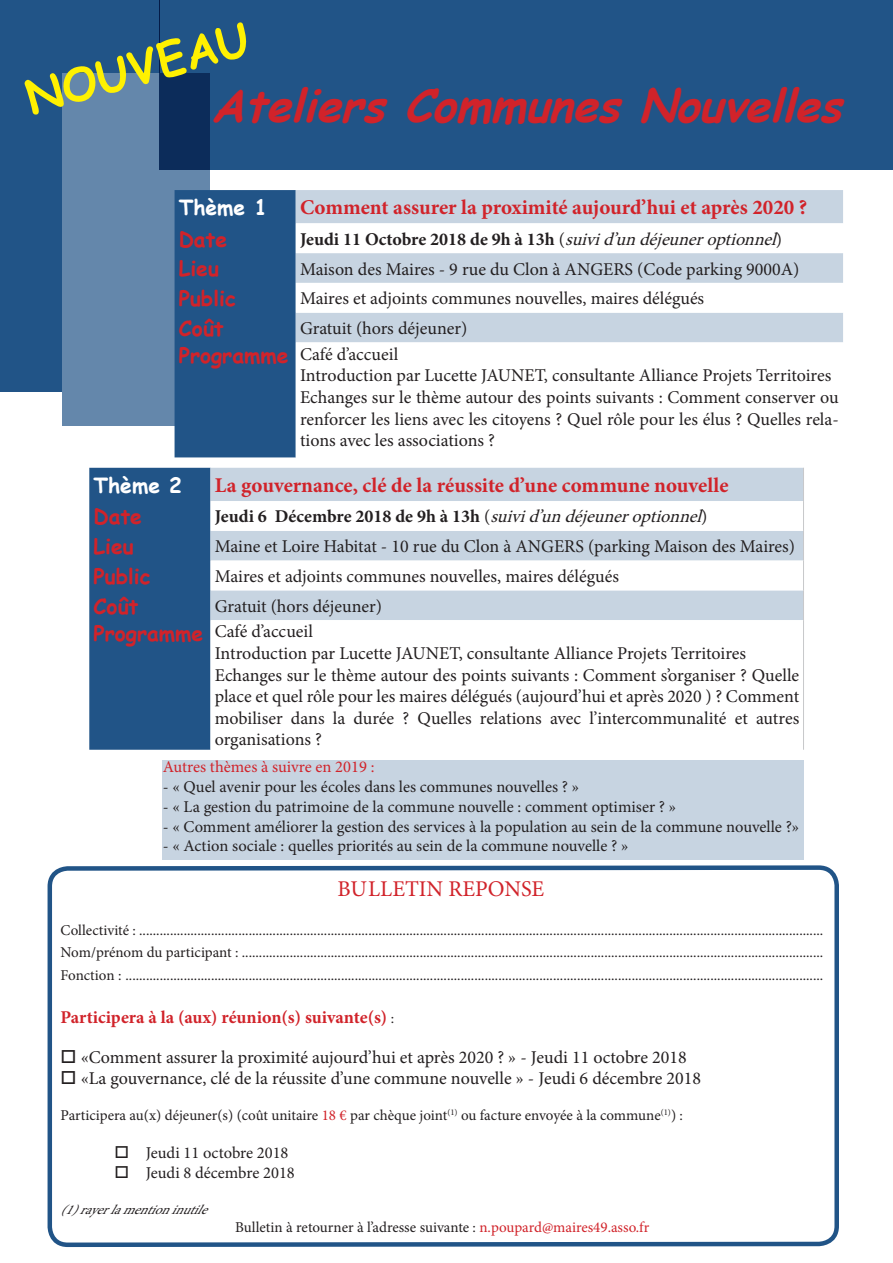
<style>
.page{position:relative;width:893px;height:1263px;background:#fff}
.page>*{position:absolute;margin:0;border:0;box-sizing:border-box;transform-origin:0 0}
.t1{font:italic 700 45px "Comic Sans MS";color:#d1232a}
.t2{font:700 45px "Comic Sans MS";color:#fff101}
.t3{font:22.5px "Minion Pro";color:#d1232a}
.titre_formation{font:700 21px "Minion Pro";color:#d1232a}
.t4{font:700 21px "Comic Sans MS";color:#d1232a}
.t5{font:700 21px "Comic Sans MS";color:#fff}
.titre_formation-2{font:18px/21.6px "Minion Pro";color:#231f20;text-align:justify}
.titre_formation-3{font:700 18px "Minion Pro";color:#231f20}
.t6{font:700 18px "Minion Pro";color:#d1232a}
.t7{font:16.5px "Minion Pro";color:#231f20}
.t8{font:16.5px "Minion Pro";color:#d1232a}
.t9{font:15px "Minion Pro";color:#231f20}
.t10{font:italic 13.5px "Minion Pro";color:#231f20}
.s1{font-weight:400}
.s2{font-weight:400;font-style:italic}
.s3{font-weight:400;font-size:15px;color:#231f20}
.s4{color:#d1232a}
</style>
<div class="page">
<div style="left:0;top:0;width:159px;height:391px;background:#215487"></div>
<div style="left:89px;top:468px;width:121px;height:282px;background:#215487"></div>
<div style="left:210px;top:468px;width:593px;height:33px;background:#c7d4e1"></div>
<svg style="left:210px;top:501px;width:593px;height:249px"></svg>
<hr style="left:803px;top:468px;width:1px;height:33px;background:#c7c8ca">
<hr style="left:803px;top:501px;width:1px;height:30px;background:#c7c8ca">
<hr style="left:803px;top:531px;width:1px;height:30px;background:#c7c8ca">
<svg style="left:803px;top:561px;width:1px;height:29px"></svg>
<hr style="left:803px;top:590px;width:1px;height:30px;background:#c7c8ca">
<hr style="left:803px;top:620px;width:1px;height:130px;background:#c7c8ca">
<svg style="left:47px;top:865px;width:792px;height:383px"></svg>
<div style="left:62px;top:73px;width:147px;height:353px;background:#6487ab"></div>
<div style="left:163px;top:760px;width:641px;height:100px;background:#c7d4e1"></div>
<div style="left:159px;top:0;width:734px;height:170px;background:#215487"></div>
<div style="left:175px;top:190px;width:121px;height:267px;background:#215487"></div>
<div style="left:296px;top:190px;width:547px;height:33px;background:#c7d4e1"></div>
<svg style="left:296px;top:253px;width:547px;height:90px;fill:#c7d4e1"></svg>
<p class="t2" style="left:18px;top:67px;width:232px;rotate:-16deg">NOUVEAU</p>
<h1 class="t1" style="left:211px;top:73px;width:648px">AteliersCommunesNouvelles</h1>
<p class="t5" style="left:179px;top:192px;width:90px">Thème 1</p>
<p class="titre_formation" style="left:300px;top:193px;width:509px">Comment assurer la proximité aujourd’hui et après 2020 ?</p>
<p class="t4" style="left:179px;top:223px;width:50px">Date</p>
<p class="titre_formation-3" style="left:300px;top:226px;width:484px">J e u d i 1 1 O c t o b r e 2 0 1 8 d e 9 h à 1 3 h <span class="s1">(</span> <span class="s2">suivid’undéjeuneroptionnel</span><span class="s1">)</span></p>
<p class="t4" style="left:179px;top:253px;width:42px">Lieu</p>
<p class="titre_formation-2" style="left:300px;top:258px;width:501px">Maison des Maires - 9 rue du Clon à ANGERS (Code parking 9000A)</p>
<p class="t4" style="left:179px;top:283px;width:58px">Public</p>
<p class="titre_formation-2" style="left:300px;top:288px;width:406px">Maires et adjoints communes nouvelles, maires délégués</p>
<p class="t4" style="left:179px;top:313px;width:46px">Coût</p>
<p class="titre_formation-2" style="left:300px;top:318px;width:169px">Gratuit (hors déjeuner)</p>
<p class="t4" style="left:179px;top:340px;width:111px">Programme</p>
<p class="titre_formation-2" style="left:300px;top:343px;width:100px">Café d’accueil</p>
<p class="titre_formation-2" style="left:300px;top:365px;width:533px">Introduction par Lucette JAUNET, consultante Alliance Projets Territoires</p>
<p class="titre_formation-2" style="left:300px;top:386px;width:540px">Echanges sur le thème autour des points suivants : Comment conserver ou renforcer les liens avec les citoyens ? Quel rôle pour les élus ? Quelles rela&shy;tions avec les associations ?</p>
<p class="t5" style="left:94px;top:470px;width:90px">Thème 2</p>
<p class="titre_formation" style="left:215px;top:470px;width:515px">La gouvernance, clé de la réussite d’une commune nouvelle</p>
<p class="t4" style="left:94px;top:501px;width:50px">Date</p>
<p class="titre_formation-3" style="left:215px;top:504px;width:494px">J e u d i 6 D é c e m b r e 2 0 1 8 d e 9 h à 1 3 h <span class="s1">(</span> <span class="s2">suivid’undéjeuneroptionnel</span><span class="s1">)</span></p>
<p class="t4" style="left:94px;top:531px;width:42px">Lieu</p>
<p class="titre_formation-2" style="left:215px;top:536px;width:582px">Maine et Loire Habitat - 10 rue du Clon à ANGERS (parking Maison des Maires)</p>
<p class="t4" style="left:94px;top:561px;width:58px">Public</p>
<p class="titre_formation-2" style="left:215px;top:565px;width:406px">Maires et adjoints communes nouvelles, maires délégués</p>
<p class="t4" style="left:94px;top:590px;width:46px">Coût</p>
<p class="titre_formation-2" style="left:215px;top:595px;width:169px">Gratuit (hors déjeuner)</p>
<p class="t4" style="left:94px;top:618px;width:111px">Programme</p>
<p class="titre_formation-2" style="left:215px;top:621px;width:100px">Café d’accueil</p>
<p class="titre_formation-2" style="left:215px;top:643px;width:533px">Introduction par Lucette JAUNET, consultante Alliance Projets Territoires</p>
<p class="titre_formation-2" style="left:215px;top:664px;width:586px">Echanges sur le thème autour des points suivants : Comment s’organiser ? Quelle place et quel rôle pour les maires délégués (aujourd’hui et après 2020 ) ? Comment mobiliser dans la durée ? Quelles relations avec l’intercommunalité et autres organisations ?</p>
<p class="t8" style="left:163px;top:756px;width:213px">Autres thèmes à suivre en 2019 :</p>
<p class="t7" style="left:163px;top:776px;width:418px">- « Quel avenir pour les écoles dans les communes nouvelles ? »</p>
<p class="t7" style="left:163px;top:795px;width:515px">- « La gestion du patrimoine de la commune nouvelle : comment optimiser ? »</p>
<p class="t7" style="left:163px;top:815px;width:638px">- « Comment améliorer la gestion des services à la population au sein de la commune nouvelle ?»</p>
<p class="t7" style="left:163px;top:835px;width:467px">- « Action sociale : quelles priorités au sein de la commune nouvelle ? »</p>
<p class="t3" style="left:338px;top:874px;width:208px">BULLETIN REPONSE</p>
<p class="t9" style="left:61px;top:920px;width:764px">Collectivité : ........................................................................................................................................................................................................</p>
<p class="t9" style="left:61px;top:942px;width:764px">Nom/prénom du participant : ..........................................................................................................................................................................</p>
<p class="t9" style="left:61px;top:965px;width:764px">Fonction : ............................................................................................................................................................................................................</p>
<p class="t6" style="left:61px;top:1005px;width:335px">Participera à la (aux) réunion(s) suivante(s) <span class="s3">:</span></p>
<p class="titre_formation-2" style="left:61px;top:1046px;width:628px">□ «Comment assurer la proximité aujourd’hui et après 2020 ? » - Jeudi 11 octobre 2018</p>
<p class="titre_formation-2" style="left:61px;top:1068px;width:642px">□ «La gouvernance, clé de la réussite d’une commune nouvelle » - Jeudi 6 décembre 2018</p>
<p class="t9" style="left:61px;top:1105px;width:624px">Participera au(x) déjeuner(s) (coût unitaire <span class="s4">18 €</span> par chèque joint<sup>(1)</sup> ou facture envoyée à la commune<sup>(1)</sup>) :</p>
<p class="t7" style="left:115px;top:1142px;width:175px">□ Jeudi 11 octobre 2018</p>
<p class="t7" style="left:115px;top:1161px;width:182px">□ Jeudi 8 décembre 2018</p>
<p class="t10" style="left:61px;top:1200px;width:158px">(1)rayerlamentioninutile</p>
<p class="t9" style="left:235px;top:1217px;width:416px">Bulletin à retourner à l’adresse suivante : <span class="s4">n.poupard@maires49.asso.fr</span></p>
</div>
